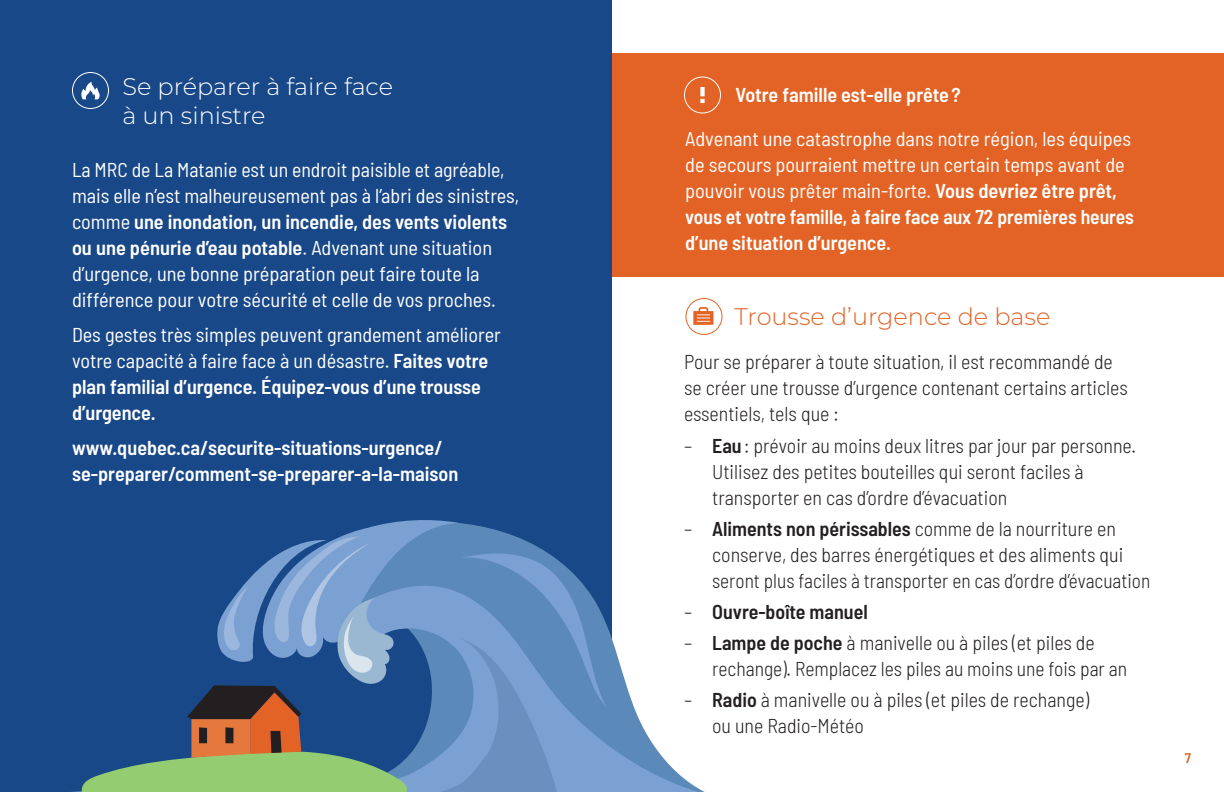
<style>
.page{position:relative;width:1224px;height:792px;background:#fff}
.page>*{position:absolute;margin:0;border:0;box-sizing:border-box;transform-origin:0 0}
.Titre_2_orange{font:300 24px/28.8px "Montserrat";color:#fff}
.Titre_2_orange-2{font:300 24px "Montserrat";color:#e26325}
.texte_courant_blanc{font:semi-condensed 20px/26px "Barlow";color:#fff}
.texte_courant_noir{font:300 semi-condensed 20px/26px "Barlow";color:#231f20}
.texte_courant_blanc-2{font:600 semi-condensed 20px/26px "Barlow";color:#fff}
.Titre_3_bleu{font:600 semi-condensed 20px "Barlow";color:#fff}
.texte_courant_noir-2{font:600 semi-condensed 20px "Barlow";color:#231f20}
.t1{font:600 semi-condensed 14px "Barlow";color:#e26325}
.s1{font-weight:600}
.s2{font-weight:300}
</style>
<div class="page">
<div style="left:0;top:0;width:612px;height:792px;background:#194888"></div>
<div style="left:72px;top:72px;width:37px;height:37px;border:1px solid #fff;border-radius:50%"></div>
<div style="left:612px;top:53px;width:612px;height:223px;background:#e26325"></div>
<div style="left:684px;top:77px;width:37px;height:37px;border:1px solid #fff;border-radius:50%"></div>
<div style="left:700px;top:87px;width:5px;height:9px;background:#fff"></div>
<svg style="left:700px;top:99px;width:5px;height:4px"></svg>
<div style="left:685px;top:298px;width:37px;height:37px;border:1px solid #e26325;border-radius:50%"></div>
<svg style="left:606px;top:624px;width:99px;height:168px"></svg>
<svg style="left:77px;top:520px;width:529px;height:272px"></svg>
<svg style="left:81px;top:82px;width:19px;height:17px"></svg>
<svg style="left:693px;top:307px;width:20px;height:18px"></svg>
<p class="Titre_2_orange" style="left:122px;top:72px;width:272px">Se préparer à faire face à un sinistre</p>
<p class="texte_courant_blanc" style="left:72px;top:155px;width:449px">La MRC de La Matanie est un endroit paisible et agréable, mais elle n’est malheureusement pas à l’abri des sinistres, comme <span class="s1">une inondation, un incendie, des vents violents ou une pénurie d’eau potable</span>. Advenant une situation d’urgence, une bonne préparation peut faire toute la différence pour votre sécurité et celle de vos proches.</p>
<p class="texte_courant_blanc" style="left:72px;top:320px;width:430px">Des gestes très simples peuvent grandement améliorer votre capacité à faire face à un désastre. <span class="s1">Faites votre plan familial d’urgence. Équipez-vous d’une trousse d’urgence.</span></p>
<p class="texte_courant_blanc-2" style="left:72px;top:433px;width:388px">www.quebec.ca/securite-situations-urgence/ se-preparer/comment-se-preparer-a-la-maison</p>
<p class="Titre_3_bleu" style="left:736px;top:80px;width:227px">Votre famille est-elle prête ?</p>
<p class="texte_courant_blanc" style="left:685px;top:124px;width:450px">Advenant une catastrophe dans notre région, les équipes de secours pourraient mettre un certain temps avant de pouvoir vous prêter main-forte. <span class="s1">Vous devriez être prêt, vous et votre famille, à faire face aux 72 premières heures d’une situation d’urgence.</span></p>
<p class="Titre_2_orange-2" style="left:734px;top:301px;width:317px">Trousse d’urgence de base</p>
<p class="texte_courant_noir" style="left:684px;top:348px;width:445px">Pour se préparer à toute situation, il est recommandé de se créer une trousse d’urgence contenant certains articles essentiels, tels que :</p>
<p class="texte_courant_noir" style="left:712px;top:431px;width:426px;text-indent:-28px">– <span class="s1">Eau</span> : prévoir au moins deux litres par jour par personne.<br>Utilisez des petites bouteilles qui seront faciles à transporter en cas d’ordre d’évacuation</p>
<p class="texte_courant_noir" style="left:712px;top:514px;width:440px;text-indent:-28px">– <span class="s1">Aliments non périssables</span> comme de la nourriture en conserve, des barres énergétiques et des aliments qui seront plus faciles à transporter en cas d’ordre d’évacuation</p>
<p class="texte_courant_noir-2" style="left:684px;top:597px;width:185px"><span class="s2">–</span> Ouvre-boîte manuel</p>
<p class="texte_courant_noir" style="left:712px;top:628px;width:416px;text-indent:-28px">– <span class="s1">Lampe de poche</span> à manivelle ou à piles (et piles de rechange). Remplacez les piles au moins une fois par an</p>
<p class="texte_courant_noir" style="left:712px;top:685px;width:379px;text-indent:-28px">– <span class="s1">Radio</span> à manivelle ou à piles (et piles de rechange) ou une Radio-Météo</p>
<p class="t1" style="left:1185px;top:748px;width:8px">7</p>
</div>
